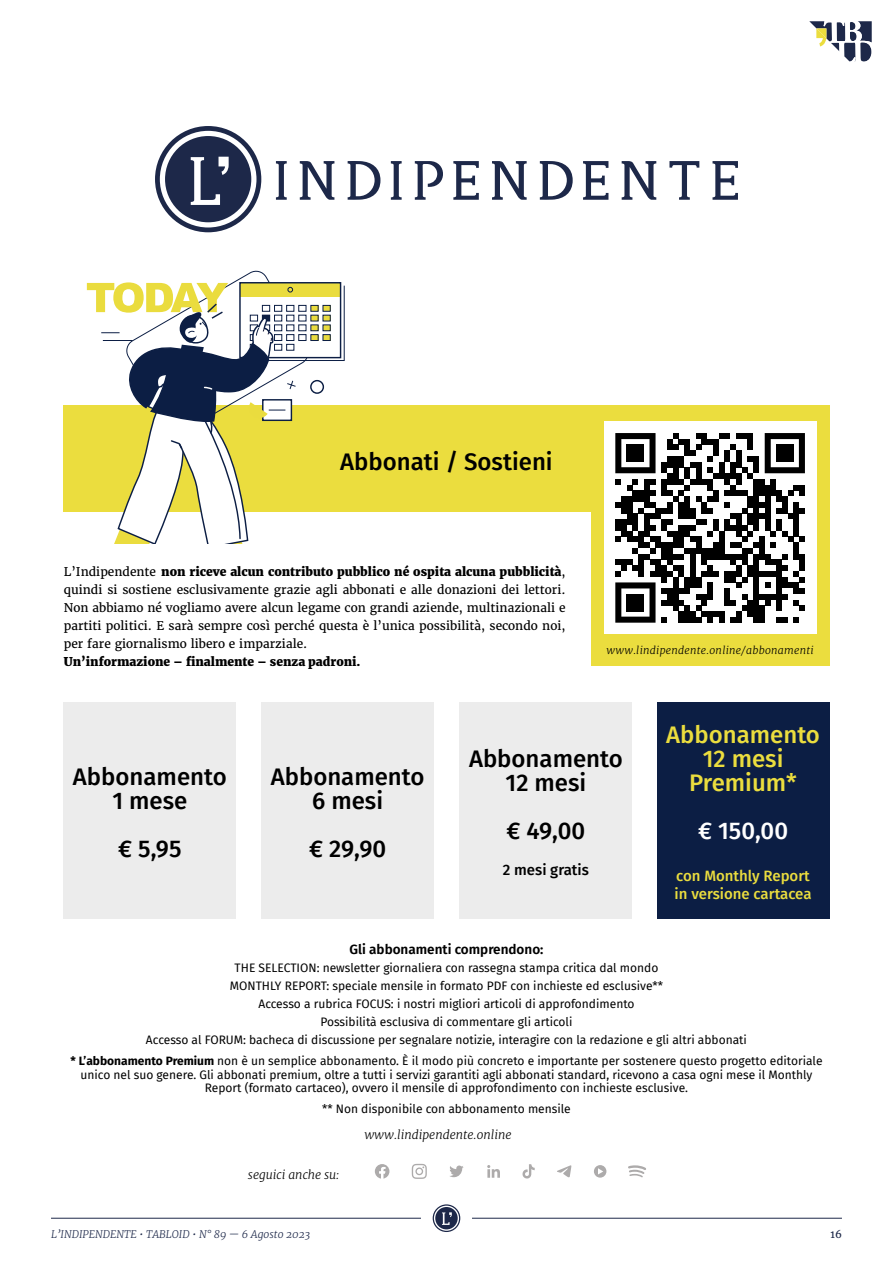
<style>
.page{position:relative;width:893px;height:1263px;background:#fff}
.page>*{position:absolute;margin:0;border:0;box-sizing:border-box;transform-origin:0 0}
.t1{font:500 24px/24px "Fira Sans";color:#000;text-align:center}
.t2{font:500 24px/24px "Fira Sans";color:#ebdd3e;text-align:center}
.t3{font:500 24px "Fira Sans";color:#fff}
.t4{font:500 15px/18px "Fira Sans";color:#ebdd3e}
.t5{font:500 15px "Fira Sans";color:#000}
.t6{font:600 13.5px "Fira Sans";color:#000}
.t7{font:12px/18px "Fira Sans";color:#000;text-align:center}
.t8{font:12px/18px "Merriweather";color:#000;text-align:justify}
.t9{font:800 12px "Merriweather";color:#000}
.t10{font:italic 300 12px "Merriweather";color:#000}
.t11{font:italic 300 10.5px "Merriweather";color:#1d2849}
.t12{font:italic 300 10.5px "Merriweather";letter-spacing:.025em;color:#000}
.t13{font:10.5px "Merriweather";color:#1d2849}
.s1{font-weight:800}
.s2{font-weight:700}
</style>
<div class="page">
<hr style="left:51px;top:1218px;width:370px;height:1px;background:#1d2849">
<hr style="left:472px;top:1218px;width:370px;height:1px;background:#1d2849">
<svg style="left:433px;top:1204px;width:27px;height:28px"></svg>
<svg style="left:809px;top:21px;width:63px;height:41px"></svg>
<svg style="left:583px;top:161px;width:25px;height:39px"></svg>
<svg style="left:712px;top:161px;width:26px;height:39px"></svg>
<svg style="left:276px;top:161px;width:11px;height:39px"></svg>
<svg style="left:391px;top:161px;width:11px;height:39px"></svg>
<svg style="left:415px;top:161px;width:64px;height:39px"></svg>
<svg style="left:669px;top:161px;width:30px;height:39px"></svg>
<svg style="left:348px;top:161px;width:32px;height:39px"></svg>
<svg style="left:540px;top:161px;width:33px;height:39px"></svg>
<svg style="left:622px;top:161px;width:34px;height:39px"></svg>
<svg style="left:155px;top:126px;width:106px;height:106px"></svg>
<svg style="left:492px;top:161px;width:35px;height:39px"></svg>
<svg style="left:300px;top:161px;width:34px;height:39px"></svg>
<div style="left:64px;top:405px;width:765px;height:107px;background:#ebdd3e"></div>
<div style="left:591px;top:405px;width:238px;height:261px;background:#ebdd3e"></div>
<div style="left:604px;top:422px;width:212px;height:212px;background:#fff"></div>
<svg style="left:615px;top:433px;width:190px;height:190px"></svg>
<div style="left:627px;top:444px;width:17px;height:18px;background:#000"></div>
<div style="left:776px;top:444px;width:17px;height:18px;background:#000"></div>
<div style="left:627px;top:594px;width:17px;height:17px;background:#000"></div>
<div style="left:64px;top:702px;width:172px;height:216px;background:#ececec"></div>
<div style="left:261px;top:702px;width:173px;height:216px;background:#ececec"></div>
<div style="left:459px;top:702px;width:172px;height:216px;background:#ececec"></div>
<svg style="left:87px;top:270px;width:258px;height:273px"></svg>
<div style="left:657px;top:702px;width:172px;height:216px;background:#0c1e44"></div>
<svg style="left:412px;top:1164px;width:15px;height:15px"></svg>
<svg style="left:557px;top:1165px;width:14px;height:12px"></svg>
<svg style="left:522px;top:1164px;width:13px;height:14px"></svg>
<svg style="left:375px;top:1164px;width:14px;height:15px"></svg>
<svg style="left:450px;top:1165px;width:14px;height:12px"></svg>
<svg style="left:487px;top:1165px;width:13px;height:13px"></svg>
<svg style="left:628px;top:1165px;width:18px;height:12px"></svg>
<svg style="left:594px;top:1165px;width:12px;height:12px"></svg>
<h1 class="t1" style="left:340px;top:448px;width:214px">Abbonati / Sostieni</h1>
<p class="t8" style="left:64px;top:563px;width:503px">L’Indipendente <span class="s1">non riceve alcun contributo pubblico né ospita alcuna pubblicità</span>, quindi si sostiene esclusivamente grazie agli abbonati e alle donazioni dei lettori.<br>Non abbiamo né vogliamo avere alcun legame con grandi aziende, multinazionali e partiti politici. E sarà sempre così perché questa è l’unica possibilità, secondo noi, per fare giornalismo libero e imparziale.</p>
<p class="t9" style="left:64px;top:654px;width:298px">Un’informazione – finalmente – senza padroni.</p>
<p class="t12" style="left:606px;top:644px;width:209px">www.lindipendente.online/abbonamenti</p>
<h1 class="t1" style="left:73px;top:764px;width:155px">Abbonamento<br>1 mese</h1>
<h1 class="t1" style="left:118px;top:836px;width:65px">€ 5,95</h1>
<h1 class="t1" style="left:271px;top:764px;width:155px">Abbonamento<br>6 mesi</h1>
<h1 class="t1" style="left:309px;top:836px;width:79px">€ 29,90</h1>
<h1 class="t1" style="left:469px;top:746px;width:155px">Abbonamento<br>12 mesi</h1>
<h1 class="t1" style="left:506px;top:818px;width:80px">€ 49,00</h1>
<p class="t5" style="left:503px;top:858px;width:88px">2 mesi gratis</p>
<h1 class="t2" style="left:666px;top:722px;width:155px">Abbonamento<br>12 mesi<br>Premium*</h1>
<h1 class="t3" style="left:698px;top:812px;width:91px">€ 150,00</h1>
<p class="t4" style="left:675px;top:866px;width:138px">con Monthly Report in versione cartacea</p>
<p class="t6" style="left:349px;top:938px;width:195px">Gli abbonamenti comprendono:</p>
<p class="t7" style="left:146px;top:958px;width:603px">THE SELECTION: newsletter giornaliera con rassegna stampa critica dal mondo<br>MONTHLY REPORT: speciale mensile in formato PDF con inchieste ed esclusive**<br>Accesso a rubrica FOCUS: i nostri migliori articoli di approfondimento<br>Possibilità esclusiva di commentare gli articoli<br>Accesso al FORUM: bacheca di discussione per segnalare notizie, interagire con la redazione e gli altri abbonati</p>
<p class="t7" style="left:70px;top:1054px;width:754px;line-height:13.5px"><span class="s2">* L’abbonamento Premium</span> non è un semplice abbonamento. È il modo più concreto e importante per sostenere questo progetto editoriale unico nel suo genere. Gli abbonati premium, oltre a tutti i servizi garantiti agli abbonati standard, ricevono a casa ogni mese il Monthly<br>Report (formato cartaceo), ovvero il mensile di approfondimento con inchieste esclusive.</p>
<p class="t7" style="left:322px;top:1099px;width:250px">** Non disponibile con abbonamento mensile</p>
<p class="t10" style="left:248px;top:1167px;width:93px">seguici anche su:</p>
<p class="t10" style="left:364px;top:1127px;width:149px">www.lindipendente.online</p>
<p class="t11" style="left:51px;top:1227px;width:261px">L’INDIPENDENTE • TABLOID • N° 89 — 6 Agosto 2023</p>
<p class="t13" style="left:830px;top:1227px;width:13px">16</p>
</div>
